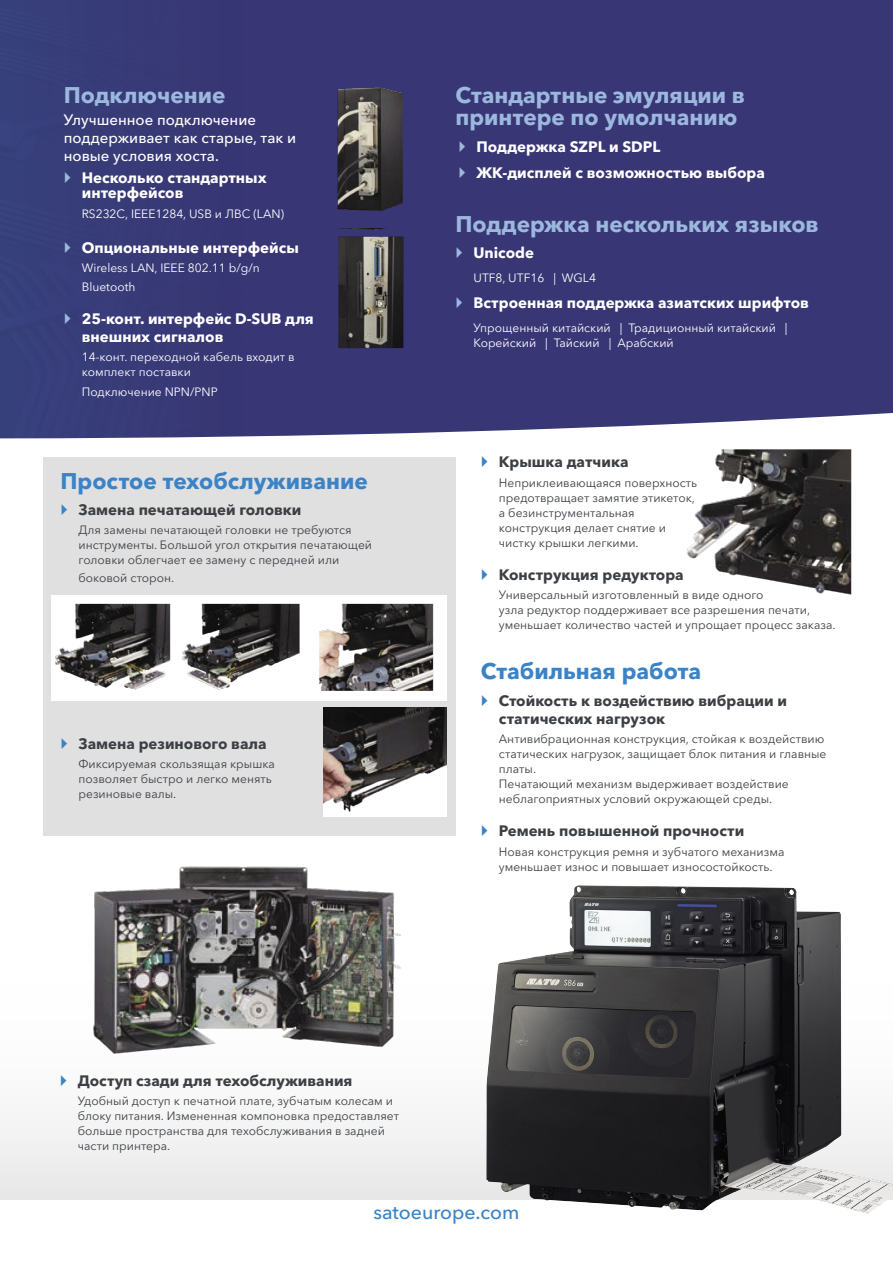
<style>
.page{position:relative;width:893px;height:1263px;background:#fff}
.page>*{position:absolute;margin:0;border:0;box-sizing:border-box;transform-origin:0 0}
.t1{font:700 22.5px/22.5px "Avenir Next Cyr";color:#9cb8df}
.t2{font:700 22.5px "Avenir Next Cyr";color:#3a83c6}
.t3{font:500 19.5px "Avenir Next Cyr";color:#3a83c6}
.t4{font:700 15px/15px "Avenir Next Cyr";color:#fff}
.t5{font:700 15px/18px "Avenir Next Cyr";color:#3c3f44}
.t6{font:500 15px/18px "Avenir Next Cyr";color:#fff}
.t7{font:12px/15px "Avenir Next Cyr";color:#3c3f44}
.t8{font:12px/15px "Avenir Next Cyr";color:#fff}
</style>
<div class="page">
<div style="left:242px;top:0;width:651px;height:437px;background:#383674"></div>
<div style="left:0;top:0;width:242px;height:438px;background:#383b77"></div>
<div style="left:43px;top:457px;width:412px;height:379px;background:#e0e0e0"></div>
<div style="left:0;top:971px;width:893px;height:226px;background:linear-gradient(to bottom,#fff,#ebebeb)"></div>
<hr style="left:0;top:1197px;width:893px;height:3px;background:#e7e7e7">
<img style="left:333px;top:86px;width:76px;height:126px">
<img style="left:333px;top:229px;width:76px;height:128px">
<img style="left:486px;top:885px;width:407px;height:328px">
<img style="left:323px;top:707px;width:123px;height:109px">
<img style="left:51px;top:595px;width:395px;height:105px">
<img style="left:93px;top:866px;width:308px;height:188px">
<img style="left:686px;top:449px;width:166px;height:146px">
<svg style="left:65px;top:172px;width:5px;height:11px"></svg>
<svg style="left:65px;top:242px;width:5px;height:11px"></svg>
<svg style="left:65px;top:313px;width:5px;height:11px"></svg>
<svg style="left:460px;top:141px;width:5px;height:11px"></svg>
<svg style="left:460px;top:167px;width:5px;height:11px"></svg>
<svg style="left:457px;top:247px;width:5px;height:11px"></svg>
<svg style="left:457px;top:297px;width:5px;height:11px"></svg>
<h1 class="t1" style="left:64px;top:83px;width:163px">Подключение</h1>
<p class="t6" style="left:64px;top:111px;width:234px">Улучшенное подключение поддерживает как старые, так и новые условия хоста.</p>
<p class="t4" style="left:82px;top:170px;width:186px">Несколько стандартных интерфейсов</p>
<p class="t8" style="left:82px;top:206px;width:204px">RS232C, IEEE1284, USB и ЛВС (LAN)</p>
<p class="t4" style="left:82px;top:240px;width:219px">Опциональные интерфейсы</p>
<p class="t8" style="left:82px;top:258px;width:180px;line-height:19.2px">Wireless LAN, IEEE 802.11 b/g/n<br>Bluetooth</p>
<p class="t4" style="left:82px;top:310px;width:234px;line-height:18px">25-конт. интерфейс D-SUB для внешних сигналов</p>
<p class="t8" style="left:82px;top:350px;width:214px">14-конт. переходной кабель входит в комплект поставки</p>
<p class="t8" style="left:82px;top:384px;width:137px">Подключение NPN/PNP</p>
<h1 class="t2" style="left:61px;top:467px;width:309px">Простое техобслуживание</h1>
<p class="t5" style="left:79px;top:501px;width:224px">Замена печатающей головки</p>
<p class="t7" style="left:79px;top:523px;width:295px">Для замены печатающей головки не требуются инструменты. Большой угол открытия печатающей головки облегчает ее замену с передней или</p>
<p class="t7" style="left:79px;top:571px;width:97px">боковой сторон.</p>
<p class="t5" style="left:79px;top:734px;width:190px">Замена резинового вала</p>
<p class="t7" style="left:79px;top:756px;width:198px">Фиксируемая скользящая крышка позволяет быстро и легко менять резиновые валы.</p>
<h1 class="t1" style="left:455px;top:83px;width:291px">Стандартные эмуляции в принтере по умолчанию</h1>
<p class="t4" style="left:476px;top:133px;width:290px;line-height:26.5px">Поддержка SZPL и SDPL<br>ЖК-дисплей с возможностью выбора</p>
<h1 class="t1" style="left:455px;top:213px;width:365px">Поддержка нескольких языков</h1>
<p class="t4" style="left:473px;top:245px;width:62px">Unicode</p>
<p class="t8" style="left:473px;top:270px;width:124px">UTF8, UTF16 | WGL4</p>
<p class="t4" style="left:473px;top:295px;width:337px">Встроенная поддержка азиатских шрифтов</p>
<p class="t8" style="left:473px;top:320px;width:316px">Упрощенный китайский | Традиционный китайский |<br>Корейский | Тайский | Арабский</p>
<p class="t5" style="left:499px;top:453px;width:131px">Крышка датчика</p>
<p class="t7" style="left:499px;top:475px;width:200px">Неприклеивающаяся поверхность предотвращает замятие этикеток, а безинструментальная конструкция делает снятие и чистку крышки легкими.</p>
<p class="t5" style="left:499px;top:565px;width:186px">Конструкция редуктора</p>
<p class="t7" style="left:499px;top:587px;width:338px">Универсальный изготовленный в виде одного<br>узла редуктор поддерживает все разрешения печати, уменьшает количество частей и упрощает процесс заказа.</p>
<h1 class="t2" style="left:481px;top:658px;width:222px">Стабильная работа</h1>
<p class="t5" style="left:499px;top:692px;width:290px">Стойкость к воздействию вибрации и статических нагрузок</p>
<p class="t7" style="left:499px;top:731px;width:329px">Антивибрационная конструкция, стойкая к воздействию статических нагрузок, защищает блок питания и главные платы.<br>Печатающий механизм выдерживает воздействие неблагоприятных условий окружающей среды.</p>
<p class="t5" style="left:499px;top:822px;width:247px">Ремень повышенной прочности</p>
<p class="t7" style="left:499px;top:844px;width:287px">Новая конструкция ремня и зубчатого механизма уменьшает износ и повышает износостойкость.</p>
<p class="t5" style="left:78px;top:1071px;width:276px">Доступ сзади для техобслуживания</p>
<p class="t7" style="left:78px;top:1093px;width:323px">Удобный доступ к печатной плате, зубчатым колесам и блоку питания. Измененная компоновка предоставляет больше пространства для техобслуживания в задней части принтера.</p>
<h2 class="t3" style="left:374px;top:1201px;width:147px">satoeurope.com</h2>
</div>
